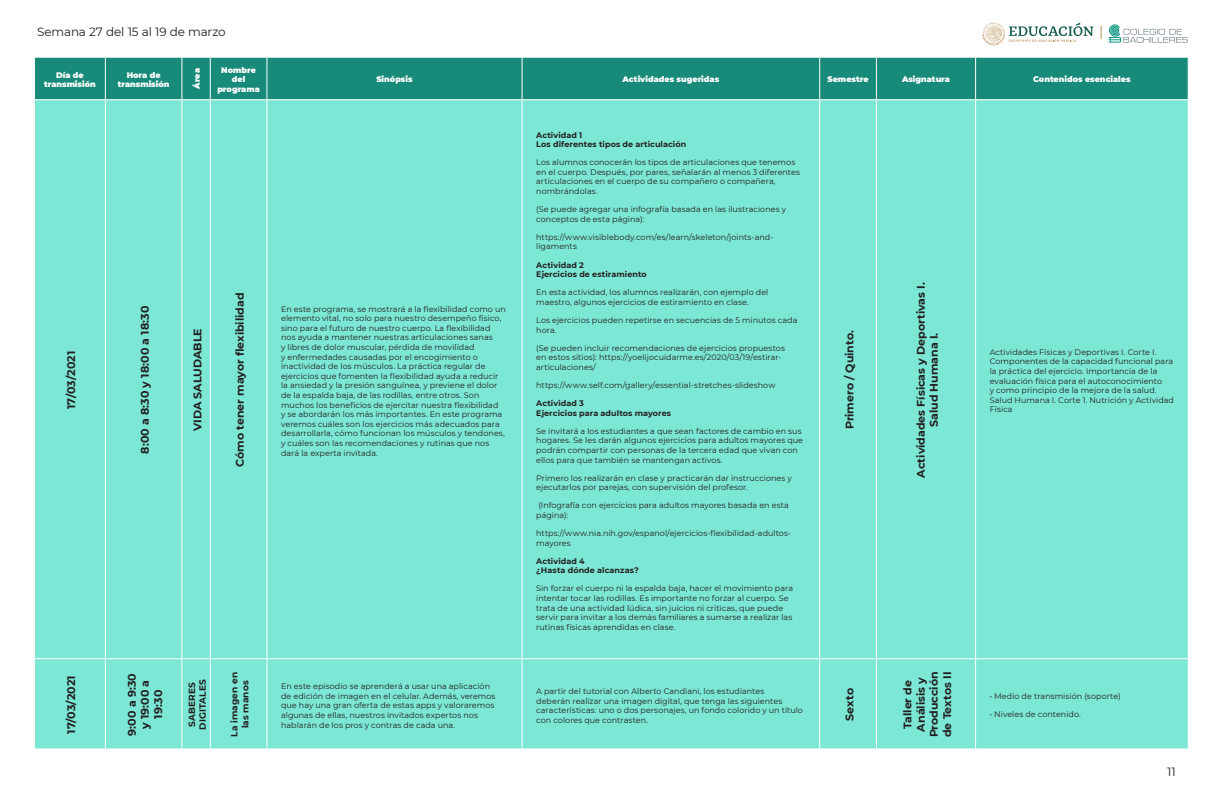
<style>
.page{position:relative;width:1224px;height:792px;background:#fff}
.page>*{position:absolute;margin:0;border:0;box-sizing:border-box;transform-origin:0 0}
.t1{font:12px "Montserrat";letter-spacing:-.01em;color:#231f20}
.INTERIOR_11_PUNTOS_G{font:700 11px/13.2px "Montserrat";color:#231f20;text-align:center}
.INTERIOR_11_PUNTOS_G-2{font:700 9px/10.8px "Montserrat";letter-spacing:.01em;color:#231f20;text-align:center}
.PARRAFO_NORMAL_A_8_P{font:8px/9.6px "Montserrat";letter-spacing:.005em;color:#231f20}
.PARRAFO_NORMAL_A_8_P-2{font:700 8px/9.6px "Montserrat";letter-spacing:.01em;color:#231f20}
.CABEZA_EN_BLANCO{font:900 8px/9.6px "Montserrat";color:#fff;text-align:center}
</style>
<div class="page">
<svg style="left:1109px;top:24px;width:79px;height:19px"></svg>
<svg style="left:1101px;top:26px;width:1px;height:13px"></svg>
<svg style="left:982px;top:23px;width:112px;height:23px"></svg>
<div style="left:35px;top:58px;width:1153px;height:41px;background:#178a79"></div>
<div style="left:35px;top:100px;width:231px;height:648px;background:#7ce7d5"></div>
<div style="left:267px;top:100px;width:921px;height:648px;background:#7ce7d5"></div>
<hr style="left:105px;top:58px;width:1px;height:41px;background:#fff">
<hr style="left:181px;top:58px;width:1px;height:41px;background:#fff">
<hr style="left:210px;top:58px;width:1px;height:41px;background:#fff">
<hr style="left:522px;top:58px;width:1px;height:41px;background:#fff">
<hr style="left:876px;top:58px;width:1px;height:41px;background:#fff">
<hr style="left:105px;top:100px;width:1px;height:558px;background:#fff">
<hr style="left:181px;top:100px;width:1px;height:558px;background:#fff">
<hr style="left:210px;top:100px;width:1px;height:558px;background:#fff">
<hr style="left:522px;top:100px;width:1px;height:558px;background:#fff">
<hr style="left:876px;top:100px;width:1px;height:558px;background:#fff">
<hr style="left:34px;top:658px;width:71px;height:1px;background:#fff">
<hr style="left:105px;top:658px;width:77px;height:1px;background:#fff">
<hr style="left:105px;top:659px;width:1px;height:89px;background:#fff">
<svg style="left:182px;top:658px;width:28px;height:1px"></svg>
<hr style="left:181px;top:659px;width:1px;height:89px;background:#fff">
<hr style="left:210px;top:658px;width:57px;height:1px;background:#fff">
<hr style="left:210px;top:659px;width:1px;height:89px;background:#fff">
<hr style="left:267px;top:658px;width:255px;height:1px;background:#fff">
<hr style="left:522px;top:658px;width:298px;height:1px;background:#fff">
<hr style="left:522px;top:659px;width:1px;height:89px;background:#fff">
<hr style="left:820px;top:658px;width:56px;height:1px;background:#fff">
<hr style="left:876px;top:658px;width:100px;height:1px;background:#fff">
<hr style="left:876px;top:659px;width:1px;height:89px;background:#fff">
<hr style="left:976px;top:658px;width:213px;height:1px;background:#fff">
<svg style="left:182px;top:748px;width:28px;height:1px"></svg>
<hr style="left:266px;top:58px;width:1px;height:41px;background:#fff">
<hr style="left:819px;top:58px;width:1px;height:41px;background:#fff">
<hr style="left:819px;top:100px;width:1px;height:558px;background:#fff">
<hr style="left:819px;top:659px;width:1px;height:89px;background:#fff">
<hr style="left:975px;top:58px;width:1px;height:41px;background:#fff">
<hr style="left:975px;top:100px;width:1px;height:558px;background:#fff">
<hr style="left:975px;top:659px;width:1px;height:89px;background:#fff">
<svg style="left:182px;top:57px;width:28px;height:1px"></svg>
<svg style="left:182px;top:99px;width:28px;height:1px"></svg>
<h1 class="t1" style="left:37px;top:23px;width:190px">Semana 27 del 15 al 19 de marzo</h1>
<p class="CABEZA_EN_BLANCO" style="left:44px;top:69px;width:53px">Día de transmisión</p>
<p class="CABEZA_EN_BLANCO" style="left:118px;top:69px;width:53px">Hora de transmisión</p>
<p class="CABEZA_EN_BLANCO" style="left:192px;top:89px;width:22px;rotate:-90deg">Área</p>
<p class="CABEZA_EN_BLANCO" style="left:217px;top:65px;width:44px">Nombre del programa</p>
<p class="CABEZA_EN_BLANCO" style="left:376px;top:74px;width:38px">Sinópsis</p>
<p class="CABEZA_EN_BLANCO" style="left:623px;top:74px;width:98px">Actividades sugeridas</p>
<p class="CABEZA_EN_BLANCO" style="left:827px;top:74px;width:43px">Semestre</p>
<p class="CABEZA_EN_BLANCO" style="left:902px;top:74px;width:49px">Asignatura</p>
<p class="CABEZA_EN_BLANCO" style="left:1033px;top:74px;width:99px">Contenidos esenciales</p>
<p class="INTERIOR_11_PUNTOS_G" style="left:64px;top:409px;width:60px;rotate:-90deg">17/03/2021</p>
<p class="INTERIOR_11_PUNTOS_G" style="left:138px;top:454px;width:150px;rotate:-90deg">8:00 a 8:30 y 18:00 a 18:30</p>
<p class="INTERIOR_11_PUNTOS_G" style="left:190px;top:431px;width:104px;rotate:-90deg">VIDA SALUDABLE</p>
<p class="INTERIOR_11_PUNTOS_G" style="left:233px;top:467px;width:175px;rotate:-90deg">Cómo tener mayor flexibilidad</p>
<p class="PARRAFO_NORMAL_A_8_P" style="left:281px;top:304px;width:226px">En este programa, se mostrará a la flexibilidad como un elemento vital, no solo para nuestro desempeño físico, sino para el futuro de nuestro cuerpo. La flexibilidad nos ayuda a mantener nuestras articulaciones sanas<br>y libres de dolor muscular, pérdida de movilidad<br>y enfermedades causadas por el encogimiento o inactividad de los músculos. La práctica regular de ejercicios que fomenten la flexibilidad ayuda a reducir la ansiedad y la presión sanguínea, y previene el dolor de la espalda baja, de las rodillas, entre otros. Son muchos los beneficios de ejercitar nuestra flexibilidad<br>y se abordarán los más importantes. En este programa veremos cuáles son los ejercicios más adecuados para desarrollarla, cómo funcionan los músculos y tendones, y cuáles son las recomendaciones y rutinas que nos dará la experta invitada.</p>
<p class="PARRAFO_NORMAL_A_8_P-2" style="left:536px;top:129px;width:152px">Actividad 1<br>Los diferentes tipos de articulación</p>
<p class="PARRAFO_NORMAL_A_8_P" style="left:536px;top:157px;width:265px">Los alumnos conocerán los tipos de articulaciones que tenemos en el cuerpo. Después, por pares, señalarán al menos 3 diferentes articulaciones en el cuerpo de su compañero o compañera, nombrándolas.</p>
<p class="PARRAFO_NORMAL_A_8_P" style="left:536px;top:204px;width:251px">(Se puede agregar una infografía basada en las ilustraciones y conceptos de esta página):</p>
<p class="PARRAFO_NORMAL_A_8_P" style="left:536px;top:232px;width:239px">https://www.visiblebody.com/es/learn/skeleton/joints-and&shy;ligaments</p>
<p class="PARRAFO_NORMAL_A_8_P-2" style="left:536px;top:259px;width:112px">Actividad 2<br>Ejercicios de estiramiento</p>
<p class="PARRAFO_NORMAL_A_8_P" style="left:536px;top:287px;width:234px">En esta actividad, los alumnos realizarán, con ejemplo del maestro, algunos ejercicios de estiramiento en clase.</p>
<p class="PARRAFO_NORMAL_A_8_P" style="left:536px;top:315px;width:263px">Los ejercicios pueden repetirse en secuencias de 5 minutos cada hora.</p>
<p class="PARRAFO_NORMAL_A_8_P" style="left:536px;top:343px;width:250px">(Se pueden incluir recomendaciones de ejercicios propuestos en estos sitios): https://yoelijocuidarme.es/2020/03/19/estirar&shy;articulaciones/</p>
<p class="PARRAFO_NORMAL_A_8_P" style="left:536px;top:380px;width:241px">https://www.self.com/gallery/essential-stretches-slideshow</p>
<p class="PARRAFO_NORMAL_A_8_P-2" style="left:536px;top:398px;width:136px">Actividad 3<br>Ejercicios para adultos mayores</p>
<p class="PARRAFO_NORMAL_A_8_P" style="left:536px;top:426px;width:268px">Se invitará a los estudiantes a que sean factores de cambio en sus hogares. Se les darán algunos ejercicios para adultos mayores que podrán compartir con personas de la tercera edad que vivan con ellos para que también se mantengan activos.</p>
<p class="PARRAFO_NORMAL_A_8_P" style="left:536px;top:473px;width:257px">Primero los realizarán en clase y practicarán dar instrucciones y ejecutarlos por parejas, con supervisión del profesor.</p>
<p class="PARRAFO_NORMAL_A_8_P" style="left:536px;top:500px;width:254px">(Infografía con ejercicios para adultos mayores basada en esta página):</p>
<p class="PARRAFO_NORMAL_A_8_P" style="left:536px;top:528px;width:256px">https://www.nia.nih.gov/espanol/ejercicios-flexibilidad-adultos&shy;mayores</p>
<p class="PARRAFO_NORMAL_A_8_P-2" style="left:536px;top:556px;width:104px">Actividad 4<br>¿Hasta dónde alcanzas?</p>
<p class="PARRAFO_NORMAL_A_8_P" style="left:536px;top:584px;width:258px">Sin forzar el cuerpo ni la espalda baja, hacer el movimiento para intentar tocar las rodillas. Es importante no forzar al cuerpo. Se trata de una actividad lúdica, sin juicios ni críticas, que puede servir para invitar a los demás familiares a sumarse a realizar las rutinas físicas aprendidas en clase.</p>
<p class="INTERIOR_11_PUNTOS_G" style="left:842px;top:429px;width:101px;rotate:-90deg">Primero / Quinto.</p>
<p class="INTERIOR_11_PUNTOS_G" style="left:64px;top:734px;width:60px;rotate:-90deg">17/03/2021</p>
<p class="INTERIOR_11_PUNTOS_G" style="left:125px;top:736px;width:64px;rotate:-90deg">9:00 a 9:30 y 19:00 a<br>19:30</p>
<p class="INTERIOR_11_PUNTOS_G-2" style="left:186px;top:730px;width:52px;rotate:-90deg">SABERES<br>DIGITALES</p>
<p class="INTERIOR_11_PUNTOS_G-2" style="left:229px;top:737px;width:66px;rotate:-90deg">La imagen en las manos</p>
<p class="PARRAFO_NORMAL_A_8_P" style="left:281px;top:681px;width:216px">En este episodio se aprenderá a usar una aplicación de edición de imagen en el celular. Además, veremos que hay una gran oferta de estas apps y valoraremos algunas de ellas, nuestros invitados expertos nos hablarán de los pros y contras de cada una.</p>
<p class="PARRAFO_NORMAL_A_8_P" style="left:536px;top:686px;width:268px">A partir del tutorial con Alberto Candiani, los estudiantes<br>deberán realizar una imagen digital, que tenga las siguientes características: uno o dos personajes, un fondo colorido y un título con colores que contrasten.</p>
<p class="INTERIOR_11_PUNTOS_G" style="left:842px;top:721px;width:34px;rotate:-90deg">Sexto</p>
<p class="INTERIOR_11_PUNTOS_G" style="left:914px;top:478px;width:197px;rotate:-90deg">Actividades Físicas y Deportivas I.<br>Salud Humana I.</p>
<p class="PARRAFO_NORMAL_A_8_P" style="left:990px;top:347px;width:186px">Actividades Físicas y Deportivas I. Corte I.<br>Componentes de la capacidad funcional para la práctica del ejercicio. Importancia de la evaluación física para el autoconocimiento<br>y como principio de la mejora de la salud.<br>Salud Humana I. Corte 1. Nutrición y Actividad Física</p>
<p class="INTERIOR_11_PUNTOS_G" style="left:900px;top:737px;width:67px;rotate:-90deg">Taller de<br>Análisis y<br>Producción de Textos II</p>
<p class="PARRAFO_NORMAL_A_8_P" style="left:990px;top:691px;width:133px">• Medio de transmisión (soporte)</p>
<p class="PARRAFO_NORMAL_A_8_P" style="left:990px;top:709px;width:93px">• Niveles de contenido.</p>
<h1 class="t1" style="left:1167px;top:763px;width:10px">11</h1>
</div>
